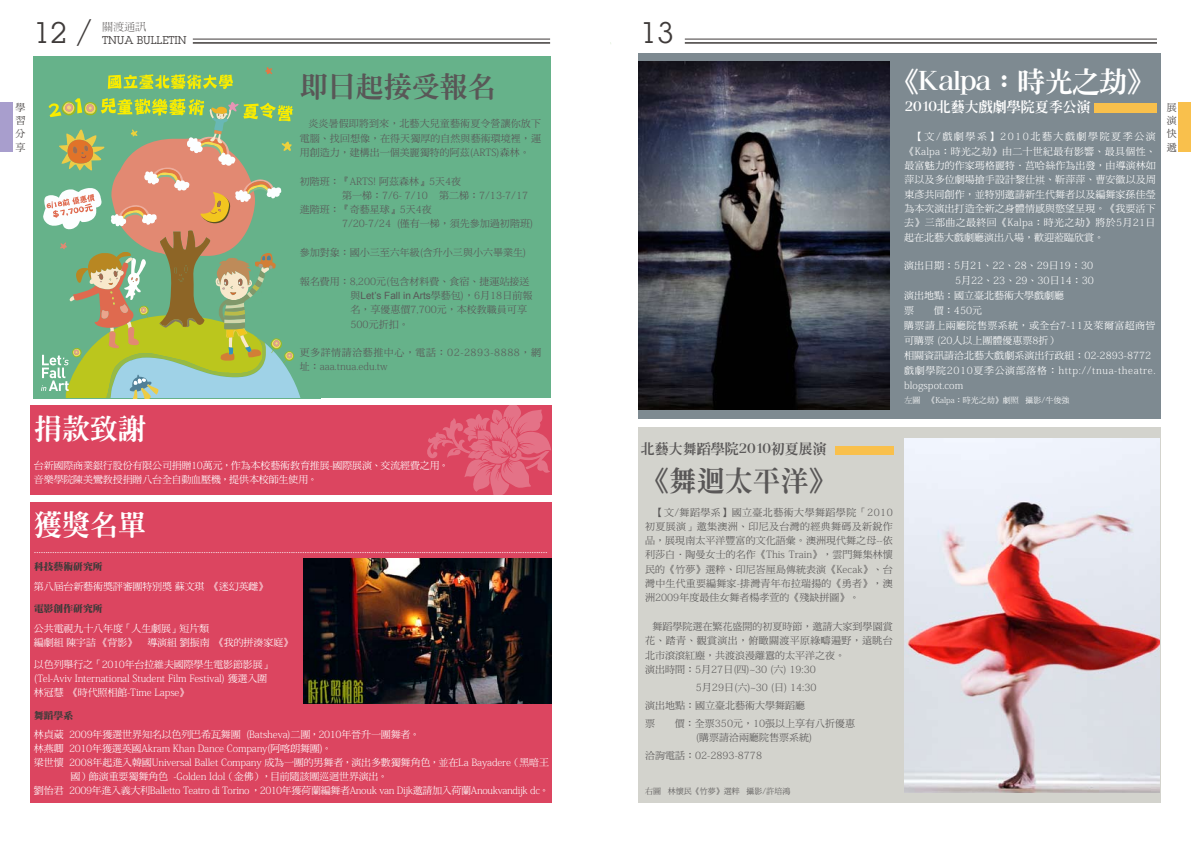
<style>
.page{position:relative;width:1191px;height:842px;background:#fff}
.page>*{position:absolute;margin:0;border:0;box-sizing:border-box;transform-origin:0 0}
.t1{font:29px "Lubalin Graph";color:#3f3b3a}
.t2{font:800 28px "Han Wang Ming";letter-spacing:-.025em;color:#fff}
.t3{font:800 28px "Han Wang Ming";color:#595757}
.t4{font:800 14px "Han Wang Ming";color:#fff}
.t5{font:800 14px "Han Wang Ming";color:#595757}
.t6{font:200 12px "Koz Min Pro";color:#fff}
.t7{font:11px "Lubalin Graph";color:#3f3b3a}
.t8{font:300 11px "Han Wang Ming";color:#3f3b3a}
.t9{font:10px/14.3px "DF Ming Std W5";letter-spacing:-.01em;color:#fff}
.t10{font:10px/14.3px "DF Ming Std W5";color:#595757}
.t11{font:200 10px/15px "Koz Min Pro";letter-spacing:-.015em;color:#fff;text-align:right}
.t12{font:200 10px/18px "Koz Min Pro";color:#595757;text-align:right}
.t13{font:200 10px/15px "Koz Min Pro";letter-spacing:.06em;color:#fff}
.t14{font:10px "Arial";color:#595757}
.t15{font:10px "DF Ming Std W5";letter-spacing:.055em;color:#595757}
.t16{font:10px/13.3px "DF Ming Std W5";color:#3f3b3a;text-align:justify}
.t17{font:9.8px "DF Ming Std W12";color:#3f3b3a}
.t18{font:8px "DF Ming Std W5";color:#fff}
.t19{font:8px "DF Ming Std W5";color:#595757}
.s1{font-family:"Koz Min Pro";font-weight:200}
.s2{font-family:"DF Ming Std W5";font-weight:400}
.s3{font-family:"DF Ming Std W5"}
.s4{font-family:"Ming Li U"}
</style>
<div class="page">
<div style="left:1178px;top:102px;width:13px;height:50px;background:#f9c04c"></div>
<div style="left:0;top:102px;width:13px;height:50px;background:#a89ecd"></div>
<hr style="left:193px;top:42px;width:357px;height:2px;background:#3f3b3a">
<hr style="left:193px;top:39px;width:357px;height:1px;background:#3f3b3a">
<hr style="left:685px;top:42px;width:472px;height:2px;background:#3f3b3a">
<hr style="left:685px;top:39px;width:472px;height:1px;background:#3f3b3a">
<div style="left:30px;top:405px;width:522px;height:90px;background:#dc4560"></div>
<div style="left:30px;top:502px;width:522px;height:300px;background:#dc4560"></div>
<svg style="left:427px;top:405px;width:124px;height:90px"></svg>
<div style="left:33px;top:57px;width:518px;height:341px;background:#66b28a"></div>
<svg style="left:265px;top:67px;width:7px;height:7px"></svg>
<svg style="left:108px;top:74px;width:125px;height:15px"></svg>
<hr style="left:33px;top:398px;width:287px;height:1px;background:#66b28a">
<svg style="left:41px;top:98px;width:260px;height:300px"></svg>
<div style="left:638px;top:427px;width:522px;height:375px;background:#d3d3cd"></div>
<div style="left:638px;top:53px;width:522px;height:366px;background:#7e8a91"></div>
<img style="left:638px;top:62px;width:251px;height:347px">
<img style="left:904px;top:439px;width:255px;height:353px">
<div style="left:1094px;top:104px;width:63px;height:9px;background:#f9c04c"></div>
<div style="left:835px;top:446px;width:58px;height:8px;background:#f9c04c"></div>
<img style="left:303px;top:558px;width:248px;height:146px">
<p class="t16" style="left:16px;top:100px;width:11px">學習分享</p>
<h1 class="t1" style="left:33px;top:14px;width:61px">12 /</h1>
<h1 class="t1" style="left:640px;top:14px;width:35px">13</h1>
<p class="t8" style="left:102px;top:21px;width:46px">關渡通訊</p>
<p class="t7" style="left:102px;top:33px;width:86px">TNUA BULLETIN</p>
<h2 class="t3" style="left:300px;top:72px;width:197px">即日起接受報名</h2>
<p class="t10" style="left:300px;top:116px;width:243px;text-align:justify;text-indent:9px">炎炎暑假即將到來，北藝大兒童藝術夏令營讓你放下電腦、找回想像，在得天獨厚的自然與藝術環境裡，運用創造力，建構出一個美麗獨特的阿茲<span class="s1">(ARTS)</span>森林。</p>
<p class="t10" style="left:300px;top:174px;width:163px">初階班：『<span class="s1">ARTS!</span> 阿茲森林』<span class="s1">5</span>天<span class="s1">4</span>夜</p>
<p class="t12" style="left:342px;top:186px;width:188px"><span class="s2">第一梯：</span>7/6- 7/10 <span class="s2">第二梯：</span>7/13-7/17</p>
<p class="t10" style="left:342px;top:202px;width:193px;text-indent:-42px">進階班：『奇藝星球』<span class="s1">5</span>天<span class="s1">4</span>夜<br><span class="s1">7/20-7/24 (</span>僅有一梯，須先參加過初階班<span class="s1">)</span></p>
<p class="t10" style="left:300px;top:245px;width:228px">參加對象：國小三至六年級<span class="s1">(</span>含升小三與小六畢業生<span class="s1">)</span></p>
<p class="t10" style="left:300px;top:274px;width:231px">報名費用：<span class="s1">8,200</span>元<span class="s1">(</span>包含材料費、食宿、捷運站接送</p>
<p class="t14" style="left:350px;top:289px;width:183px"><span class="s3">與</span>Let’s Fall in Arts<span class="s3">學藝包</span><span class="s1">)</span><span class="s3">，</span><span class="s1">6</span><span class="s3">月</span><span class="s1">18</span><span class="s3">日前報</span></p>
<p class="t10" style="left:350px;top:302px;width:178px">名，享優惠價<span class="s1">7,700</span>元，本校教職員可享<br><span class="s1">500</span>元折扣。</p>
<p class="t15" style="left:300px;top:347px;width:243px">更多詳情請洽藝推中心，電話：<span class="s1">02-2893-8888</span>，網</p>
<p class="t12" style="left:300px;top:357px;width:89px"><span class="s2">址：</span>aaa.tnua.edu.tw</p>
<h2 class="t2" style="left:34px;top:414px;width:113px">捐款致謝</h2>
<p class="t9" style="left:34px;top:458px;width:416px;line-height:14px">台新國際商業銀行股份有限公司捐贈<span class="s1">10</span>萬元，作為本校藝術教育推展<span class="s1">-</span>國際展演、交流經費之用。音樂學院陳美鸞教授捐贈八台全自動血壓機，提供本校師生使用。</p>
<h2 class="t2" style="left:34px;top:510px;width:113px">獲獎名單</h2>
<p class="t6" style="left:34px;top:540px;width:515px">................................................................................................................................................................................................................................</p>
<p class="t17" style="left:34px;top:561px;width:70px">科技藝術研究所</p>
<p class="t9" style="left:34px;top:579px;width:236px">第八屆台新藝術獎評審團特別獎蘇文琪《迷幻英雌》</p>
<p class="t17" style="left:34px;top:603px;width:70px">電影創作研究所</p>
<p class="t9" style="left:34px;top:621px;width:261px;line-height:14px">公共電視九十八年度「人生劇展」短片類<br>編劇組陳宇詰《背影》 導演組劉振南《我的拼湊家庭》</p>
<p class="t9" style="left:34px;top:657px;width:240px">以色列舉行之「<span class="s1">2010</span>年台拉維夫國際學生電影節影展」</p>
<p class="t11" style="left:34px;top:671px;width:235px">(Tel-Aviv International Student Film Festival) <span class="s2">獲選入圍</span></p>
<p class="t9" style="left:34px;top:685px;width:157px">林冠慧《時代照相館<span class="s1">-Time Lapse</span>》</p>
<p class="t17" style="left:34px;top:710px;width:41px">舞蹈學系</p>
<p class="t9" style="left:34px;top:727px;width:387px">林貞葳 <span class="s1">2009</span>年獲選世界知名以色列巴希瓦舞團 <span class="s1">(Batsheva)</span>二團，<span class="s1">2010</span>年晉升一團舞者。</p>
<p class="t11" style="left:34px;top:741px;width:517px;line-height:14px;text-align:left"><span class="s2">林燕卿</span> 2010<span class="s2">年獲選英國</span>Akram Khan Dance Company(<span class="s2">阿喀朗舞團</span>)<span class="s2">。<br>梁世懷</span> 2008<span class="s2">年起進入韓國</span>Universal Ballet Company <span class="s2">成為一團的男舞者，演出多數獨舞角色，並在</span>La Bayadere<span class="s2">（黑暗王</span></p>
<p class="t9" style="left:70px;top:769px;width:319px">國）飾演重要獨舞角色 <span class="s1">-Golden Idol</span>（金佛），目前隨該團巡迴世界演出。</p>
<p class="t11" style="left:34px;top:783px;width:516px"><span class="s2">劉怡君</span> 2009<span class="s2">年進入義大利</span>Balletto Teatro di Torino <span class="s2">，</span>2010<span class="s2">年獲荷蘭編舞者</span>Anouk van Dijk<span class="s2">邀請加入荷蘭</span>Anoukvandijk dc<span class="s2">。</span></p>
<h3 class="t5" style="left:641px;top:442px;width:187px">北藝大舞蹈學院2010初夏展演</h3>
<h2 class="t3" style="left:641px;top:466px;width:197px">《舞迴太平洋》</h2>
<p class="t10" style="left:645px;top:505px;width:249px;text-align:justify;text-indent:8px">【文<span class="s1">/</span>舞蹈學系】國立臺北藝術大學舞蹈學院「<span class="s1">2010</span>初夏展演」邀集澳洲、印尼及台灣的經典舞碼及新銳作品，展現南太平洋豐富的文化語彙。澳洲現代舞之母<span class="s1">--</span>依利莎白．陶曼女士的名作《<span class="s1">This Train</span>》，雲門舞集林懷民的《竹夢》選粹、印尼峇厘島傳統表演《<span class="s1">Kecak</span>》、台灣中生代重要編舞家<span class="s1">-</span>排灣青年布拉瑞揚的《勇者》，澳洲<span class="s1">2009</span>年度最佳女舞者楊孝萱的《殘缺拼圖》。</p>
<p class="t10" style="left:645px;top:619px;width:249px;text-align:justify;text-indent:8px">舞蹈學院選在繁花盛開的初夏時節，邀請大家到學園賞花、踏青、觀賞演出，俯瞰關渡平原綠疇遍野，遠眺台北市滾滾紅塵，共渡浪漫離囂的太平洋之夜。</p>
<p class="t12" style="left:645px;top:660px;width:173px"><span class="s2">演出時間：</span>5<span class="s2">月</span>27<span class="s2">日</span>(<span class="s2">四</span>)~30 (<span class="s2">六</span>) 19:30<br>5<span class="s2">月</span>29<span class="s2">日</span>(<span class="s2">六</span>)~30 (<span class="s2">日</span>) 14:30</p>
<p class="t10" style="left:645px;top:696px;width:161px;line-height:18px">演出地點：國立臺北藝術大學舞蹈廳票</p>
<p class="t10" style="left:696px;top:716px;width:161px;line-height:14px;text-indent:-21px">價：全票<span class="s1">350</span>元，<span class="s1">10</span>張以上享有八折優惠<span class="s1">(</span>購票請洽兩廳院售票系統<span class="s1">)</span></p>
<p class="t12" style="left:645px;top:746px;width:118px"><span class="s2">洽詢電話：</span>02-2893-8778</p>
<p class="t19" style="left:645px;top:787px;width:147px">右圖 林懷民《竹夢》選粹 攝影<span class="s1">/</span>許培鴻</p>
<h2 class="t2" style="left:891px;top:68px;width:265px">《Kalpa：時光之劫》</h2>
<h3 class="t4" style="left:905px;top:100px;width:187px">2010北藝大戲劇學院夏季公演</h3>
<p class="t9" style="left:904px;top:130px;width:253px;text-align:justify;text-indent:9px">【文<span class="s1">/</span>戲劇學系】<span class="s1">2010</span>北藝大戲劇學院夏季公演《<span class="s1">Kalpa</span>：時光之劫》由二十世紀最有影響、最具個性、最富魅力的作家瑪格麗特．莒哈絲作為出發，由導演林如萍以及多位劇場搶手設計黎仕<span class="s4">褀</span>、靳萍萍、曹安徽以及周東彥共同創作，並特別邀請新生代舞者以及編舞家孫佳瑩為本次演出打造全新之身體情感與慾望呈現。《我要活下去》三部曲之最終回《<span class="s1">Kalpa</span>：時光之劫》將於<span class="s1">5</span>月<span class="s1">21</span>日起在北藝大戲劇廳演出八場，歡迎蒞臨欣賞。</p>
<p class="t11" style="left:904px;top:258px;width:191px"><span class="s2">演出日期：</span>5<span class="s2">月</span>21<span class="s2">、</span>22<span class="s2">、</span>28<span class="s2">、</span>29<span class="s2">日</span>19<span class="s2">：</span>30<br>5<span class="s2">月</span>22<span class="s2">、</span>23<span class="s2">、</span>29<span class="s2">、</span>30<span class="s2">日</span>14<span class="s2">：</span>30</p>
<p class="t9" style="left:904px;top:288px;width:162px;line-height:15px">演出地點：國立臺北藝術大學戲劇廳票</p>
<p class="t9" style="left:904px;top:303px;width:253px;line-height:15px;text-indent:30px">價：<span class="s1">450</span>元<br>購票請上兩廳院售票系統，或全台<span class="s1">7-11</span>及萊爾富超商皆可購票 <span class="s1">(20</span>人以上團體優惠票<span class="s1">8</span>折）<br>相關資訊請洽北藝大戲劇系演出行政組：<span class="s1">02-2893-8772</span></p>
<p class="t13" style="left:904px;top:363px;width:253px"><span class="s2">戲劇學院</span>2010<span class="s2">夏季公演部落格：</span>http://tnua-theatre. blogspot.com</p>
<p class="t18" style="left:904px;top:396px;width:166px">左圖 《<span class="s1">Kalpa</span>：時光之劫》劇照 攝影<span class="s1">/</span>牛俊強</p>
<p class="t16" style="left:1166px;top:100px;width:11px">展演快遞</p>
</div>
